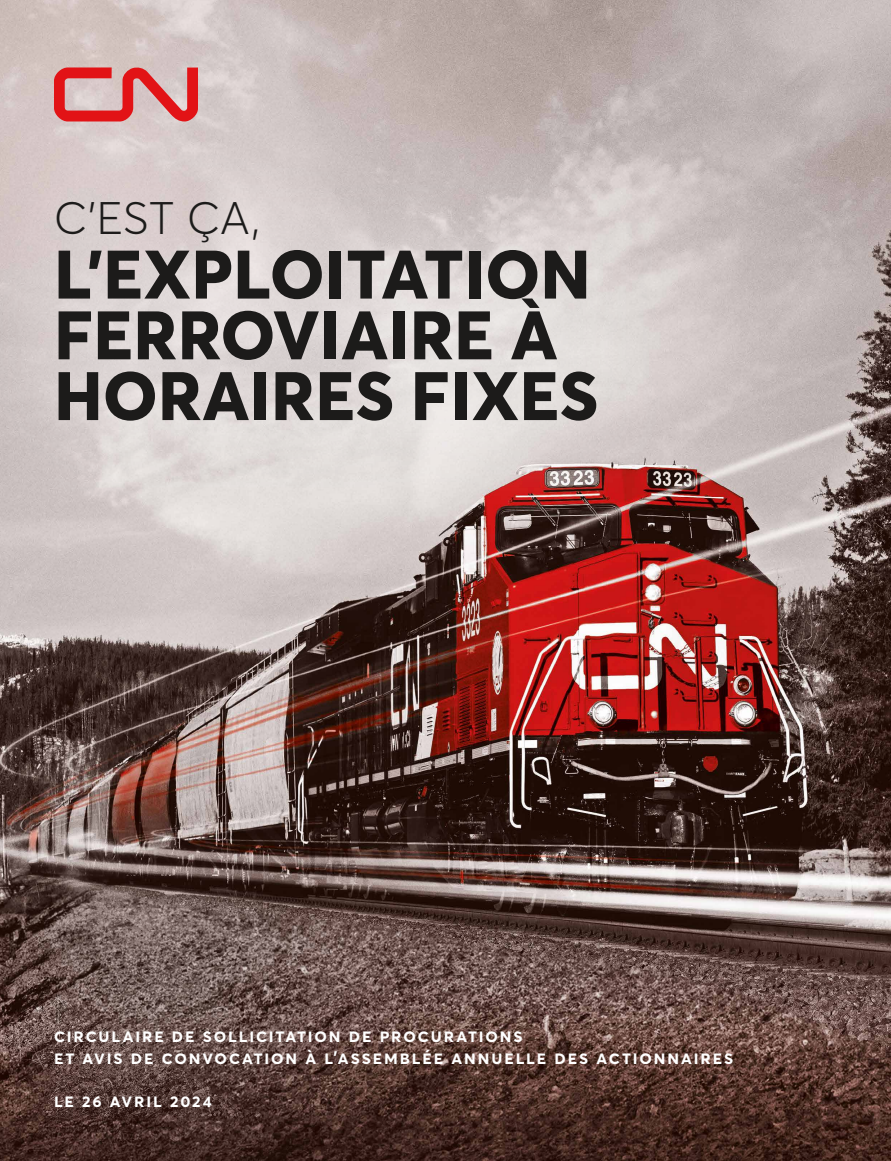
<style>
.page{position:relative;width:891px;height:1161px;background:#fff}
.page>*{position:absolute;margin:0;border:0;box-sizing:border-box;transform-origin:0 0}
.t1{font:800 67.5px/60.8px "Averta PE";letter-spacing:.01em;color:#1c1b1a}
.t2{font:300 45px "Averta PE";color:#1c1b1a}
.t3{font:700 18px/21.6px "Averta PE";letter-spacing:.105em;color:#fff}
</style>
<div class="page">
<img style="left:0;top:0;width:891px;height:1161px">
<svg style="left:54px;top:67px;width:144px;height:40px;background:#db8182"></svg>
<div style="left:0;top:107px;width:690px;height:413px;background:#fff;opacity:.75"></div>
<svg style="left:0;top:914px;width:821px;height:247px;background:#5d433d"></svg>
<p class="t2" style="left:54px;top:188px;width:207px">C'EST ÇA,</p>
<p class="t1" style="left:54px;top:241px;width:545px">L’EXPLOITATION<br>FERROVIAIRE À<br>HORAIRES FIXES</p>
<p class="t3" style="left:54px;top:1024px;width:681px">CIRCULAIRE DE SOLLICITATION DE PROCURATIONS<br>ET AVIS DE CONVOCATION À L’ASSEMBLÉE ANNUELLE DES ACTIONNAIRES</p>
<p class="t3" style="left:54px;top:1089px;width:68px">LE 26 AVRIL</p>
<p class="t3" style="left:170px;top:1089px;width:43px">2024</p>
</div>
